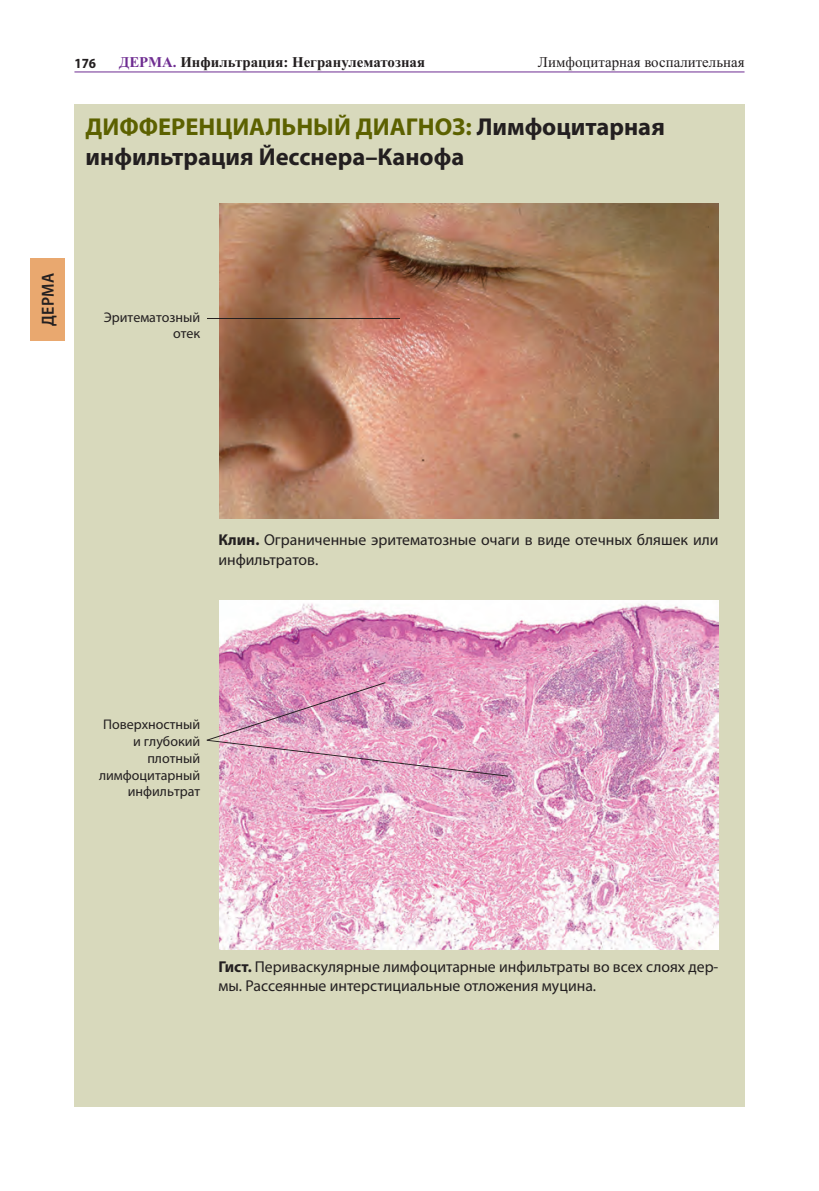
<style>
.page{position:relative;width:819px;height:1191px;background:#fff}
.page>*{position:absolute;margin:0;border:0;box-sizing:border-box;transform-origin:0 0}
.t1{font:700 24.5px/29.8px "Myriad Pro";color:#231f20}
.t2{font:600 semi-condensed 17.5px "Myriad Pro";letter-spacing:.015em;color:#231f20}
.t3{font:15.75px/19.2px "Myriad Pro";color:#231f20}
.t4{font:700 14.88px "Times New Roman";color:#231f20}
.t5{font:14.88px "Times New Roman";color:#231f20}
.t6{font:14px/16.8px "Myriad Pro";color:#231f20;text-align:right}
.t7{font:700 semi-condensed 14px "Myriad Pro";color:#231f20}
.s1{color:#6e2c91}
.s2{color:#5c6100}
.s3{font-weight:700}
</style>
<div class="page">
<hr style="left:74px;top:71px;width:670px;height:1px;background:#6e2c91">
<div style="left:74px;top:104px;width:670px;height:1002px;background:#d8d9bc"></div>
<img style="left:220px;top:203px;width:498px;height:316px">
<hr style="left:207px;top:318px;width:193px;height:1px;background:#231f20">
<img style="left:220px;top:600px;width:498px;height:349px">
<svg style="left:206px;top:682px;width:302px;height:94px;background:#dfa6c3"></svg>
<div style="left:30px;top:258px;width:34px;height:83px;background:#e9a86f"></div>
<p class="t7" style="left:74px;top:57px;width:23px">176</p>
<p class="t4" style="left:119px;top:57px;width:307px"><span class="s1">ДЕРМА.</span> Инфильтрация: Негранулематозная</p>
<p class="t5" style="left:538px;top:57px;width:208px">Лимфоцитарная воспалительная</p>
<h1 class="t1" style="left:86px;top:114px;width:580px"><span class="s2">ДИФФЕРЕНЦИАЛЬНЫЙ ДИАГНОЗ:</span> Лимфоцитарная инфильтрация Йесснера–Канофа</h1>
<p class="t2" style="left:41px;top:326px;width:54px;rotate:-90deg">ДЕРМА</p>
<p class="t6" style="left:104px;top:308px;width:98px">Эритематозный отек</p>
<p class="t3" style="left:218px;top:531px;width:501px"><span class="s3">Клин.</span> Ограниченные эритематозные очаги в виде отечных бляшек или инфильтратов.</p>
<p class="t6" style="left:99px;top:716px;width:103px">Поверхностный и глубокий плотный лимфоцитарный инфильтрат</p>
<p class="t3" style="left:218px;top:958px;width:501px"><span class="s3">Гист.</span> Периваскулярные лимфоцитарные инфильтраты во всех слоях дер&shy;мы. Рассеянные интерстициальные отложения муцина.</p>
</div>
